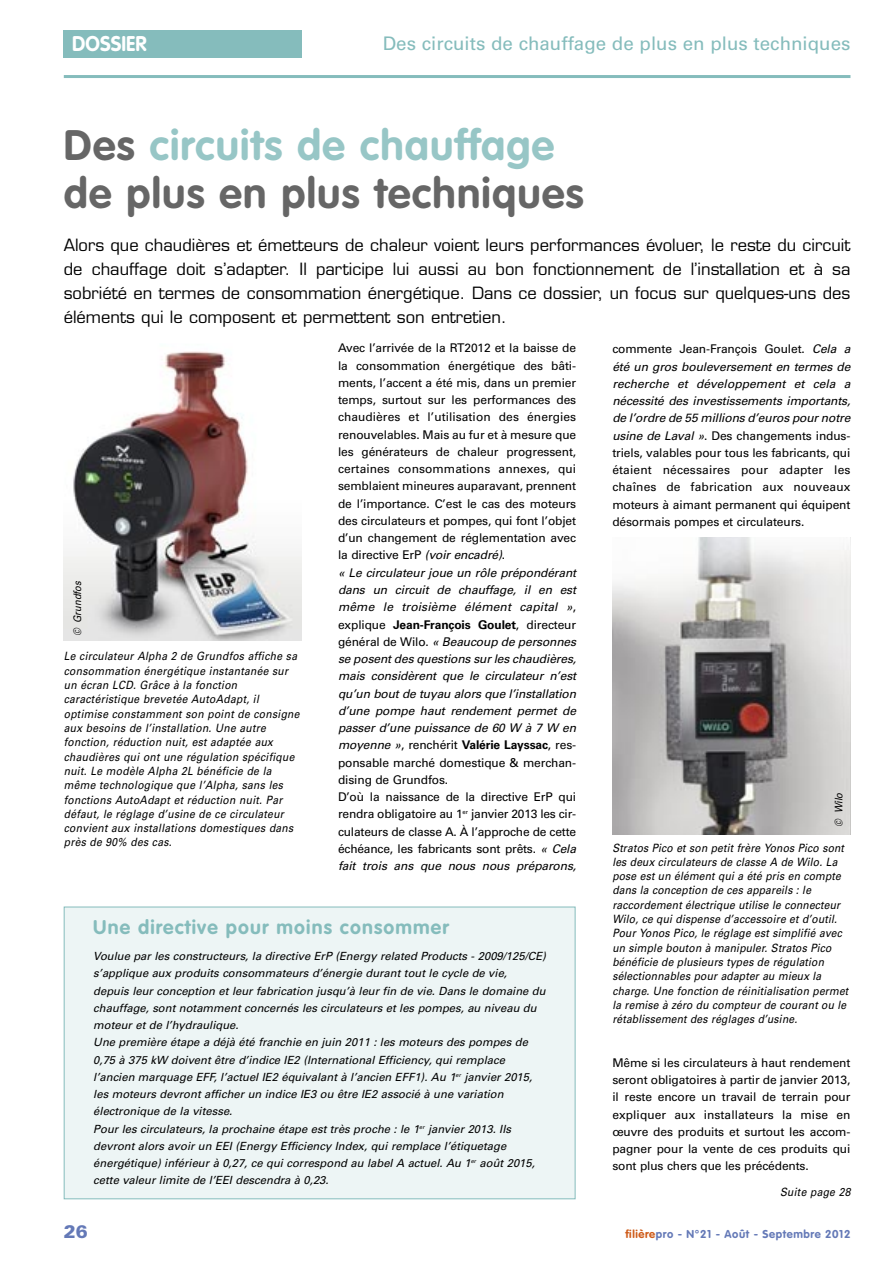
<style>
.page{position:relative;width:893px;height:1263px;background:#fff}
.page>*{position:absolute;margin:0;border:0;box-sizing:border-box;transform-origin:0 0}
.t1{font:700 42px/48px "VAG Rounded Std";letter-spacing:.03em;color:#666}
.t2{font:700 21px "VAG Rounded Std";color:#fff;scale:.95 1}
.t3{font:700 19.5px "VAG Rounded Std";letter-spacing:.055em;color:#85bcbc}
.t4{font:18.75px "Univers";color:#85bcbc}
.t5{font:900 18px "Univers";color:#6479b7}
.t6{font:16.5px/24px "Eurostile";color:#000;text-align:justify}
.t7{font:12px/17.2px "Univers";letter-spacing:-.01em;color:#000}
.t8{font:italic 11.4px/14.2px "Univers";letter-spacing:.03em;color:#000;scale:.9 1}
.t9{font:italic 11.25px/17.2px "Univers";color:#000}
.t10{font:700 11.25px "VAG Rounded Std";letter-spacing:.05em;color:#6479b7}
.t11{font:italic 10.5px "Univers";color:#000;scale:.9 1}
.s1{color:#97c6c6}
.s2{font-style:italic}
.s3{font-weight:700}
.s4{color:#ce5b19}
</style>
<div class="page">
<hr style="left:64px;top:75px;width:786px;height:3px;background:#85bcbc">
<div style="left:64px;top:30px;width:238px;height:27px;background:#85bcbc"></div>
<div style="left:65px;top:907px;width:510px;height:291px;background:#edf5f5"></div>
<div style="left:64px;top:907px;width:511px;height:292px;border:1px solid #85bcbc"></div>
<img style="left:64px;top:351px;width:238px;height:289px">
<img style="left:612px;top:537px;width:238px;height:297px">
<h2 class="t2" style="left:72px;top:35px;width:80px">DOSSIER</h2>
<h3 class="t4" style="left:383px;top:37px;width:469px">Des circuits de chauffage de plus en plus techniques</h3>
<h1 class="t1" style="left:64px;top:124px;width:521px">Des <span class="s1">circuits de chauffage </span>de plus en plus techniques</h1>
<p class="t6" style="left:64px;top:234px;width:788px">Alors que chaudières et émetteurs de chaleur voient leurs performances évoluer, le reste du circuit de chauffage doit s’adapter. Il participe lui aussi au bon fonctionnement de l’installation et à sa sobriété en termes de consommation énergétique. Dans ce dossier, un focus sur quelques-uns des éléments qui le composent et permettent son entretien.</p>
<p class="t7" style="left:338px;top:341px;width:242px">Avec l’arrivée de la RT2012 et la baisse de la consommation énergétique des bâti&shy;ments, l’accent a été mis, dans un premier temps, surtout sur les performances des chaudières et l’utilisation des énergies renouvelables. Mais au fur et à mesure que les générateurs de chaleur progressent, certaines consommations annexes, qui semblaient mineures auparavant, prennent de l’importance. C’est le cas des moteurs des circulateurs et pompes, qui font l’objet d’un changement de réglementation avec l a d i r e ct i v e E r P <span class="s2">(voir encadré)</span>.<br><span class="s2">« Le circulateur joue un rôle prépondérant dans un circuit de chauffage, il en est même le troisième élément capital »</span>, explique <span class="s3">Jean-François Goulet</span>, directeur g é n é r a l d e W i l o . <span class="s2">« Beaucoup de personnes se posentdes questions surles chaudières, mais considèrent que le circulateur n’est qu’un bout de tuyau alors que l’installation d’une pompe haut rendement permet de passer d’une puissance de 60 W à 7 W en moyenne »</span>, renchérit <span class="s3">Valérie Layssac</span>, res&shy;ponsable marché domestique &amp; merchan&shy;dising de Grundfos.<br>D’où la naissance de la directive ErP qui rendra obligatoire au 1<sup>er</sup> janvier 2013 les cir&shy;culateurs de classe A. À l’approche de cette échéance, les fabricants sont prêts. <span class="s2">« Cela fait trois ans que nous nous préparons,</span></p>
<p class="t7" style="left:612px;top:341px;width:242px">commente Jean-François Goulet. <span class="s2">Cela a été un gros bouleversement en termes de recherche et développement et cela a nécessité des investissements importants, de l’ordre de 55 millions d’euros pournotre usine de Laval »</span>. Des changements indus&shy;triels, valables pour tous les fabricants, qui étaient nécessaires pour adapter les chaînes de fabrication aux nouveaux moteurs à aimant permanent qui équipent désormais pompes et circulateurs.</p>
<p class="t11" style="left:73px;top:636px;width:65px;rotate:-90deg">© G rundfos</p>
<p class="t8" style="left:64px;top:650px;width:266px">Le circulateur Alpha 2 de Grundfos affiche sa consommation énergétique instantanée sur un écran LCD. Grâce à la fonction caractéristique brevetée AutoAdapt, il optimise constamment son point de consigne aux besoins de l’installation. Une autre fonction, réduction nuit, est adaptée aux chaudières qui ont une régulation spécifique nuit. Le modèle Alpha 2L bénéficie de la même technologique que l’Alpha, sans les fonctions AutoAdapt et réduction nuit. Par défaut, le réglage d’usine de ce circulateur convient aux installations domestiques dans près de 90% des cas.</p>
<p class="t11" style="left:835px;top:827px;width:41px;rotate:-90deg">© Wilo</p>
<p class="t8" style="left:612px;top:841px;width:266px">Stratos Pico et son petit frère Yonos Pico sont les deux circulateurs de classe A de Wilo. La pose est un élément qui a été pris en compte dans la conception de ces appareils : le raccordement électrique utilise le connecteur Wilo, ce qui dispense d’accessoire et d’outil.<br>Pour Yonos Pico, le réglage est simplifié avec un simple bouton à manipuler. Stratos Pico bénéficie de plusieurs types de régulation sélectionnables pour adapter au mieux la charge. Une fonction de réinitialisation permet la remise à zéro du compteur de courant ou le rétablissement des réglages d’usine.</p>
<h3 class="t3" style="left:93px;top:919px;width:357px">Une directive pour moins consommer</h3>
<p class="t9" style="left:93px;top:948px;width:456px">Voulue par les constructeurs, la directive ErP (Energy related Products - 2009/125/CE) s’applique aux produits consommateurs d’énergie durant tout le cycle de vie, depuis leur conception et leur fabrication jusqu’à leur fin de vie. Dans le domaine du chauffage, sont notamment concernés les circulateurs et les pompes, au niveau du moteur et de l’hydraulique.<br>Une première étape a déjà été franchie en juin 2011 : les moteurs des pompes de 0,75 à 375 kW doivent être d’indice IE2 (International Efficiency, qui remplace l’ancien marquage EFF, l’actuel IE2 équivalant à l’ancien EFF1). Au 1<sup>er</sup> janvier 2015, les moteurs devront afficher un indice IE3 ou être IE2 associé à une variation électronique de la vitesse.<br>Pour les circulateurs, la prochaine étape est très proche : le 1<sup>er</sup> janvier 2013. Ils devront alors avoir un EEI (Energy Efficiency Index, qui remplace l’étiquetage énergétique) inférieur à 0,27, ce qui correspond au label A actuel. Au 1<sup>er</sup> août 2015, cette valeur limite de l’EEI descendra à 0,23.</p>
<p class="t7" style="left:612px;top:1055px;width:240px;text-align:justify">Même si les circulateurs à haut rendement seront obligatoires à partir de janvier 2013, il reste encore un travail de terrain pour expliquer aux installateurs la mise en œuvre des produits et surtout les accom&shy;pagner pour la vente de ces produits qui sont plus chers que les précédents.</p>
<p class="t8" style="left:780px;top:1186px;width:82px">Suite page 28</p>
<h3 class="t5" style="left:64px;top:1225px;width:26px">26</h3>
<p class="t10" style="left:625px;top:1229px;width:227px"><span class="s4">filière</span>pro - N°21 - Août - Septembre 2012</p>
</div>
